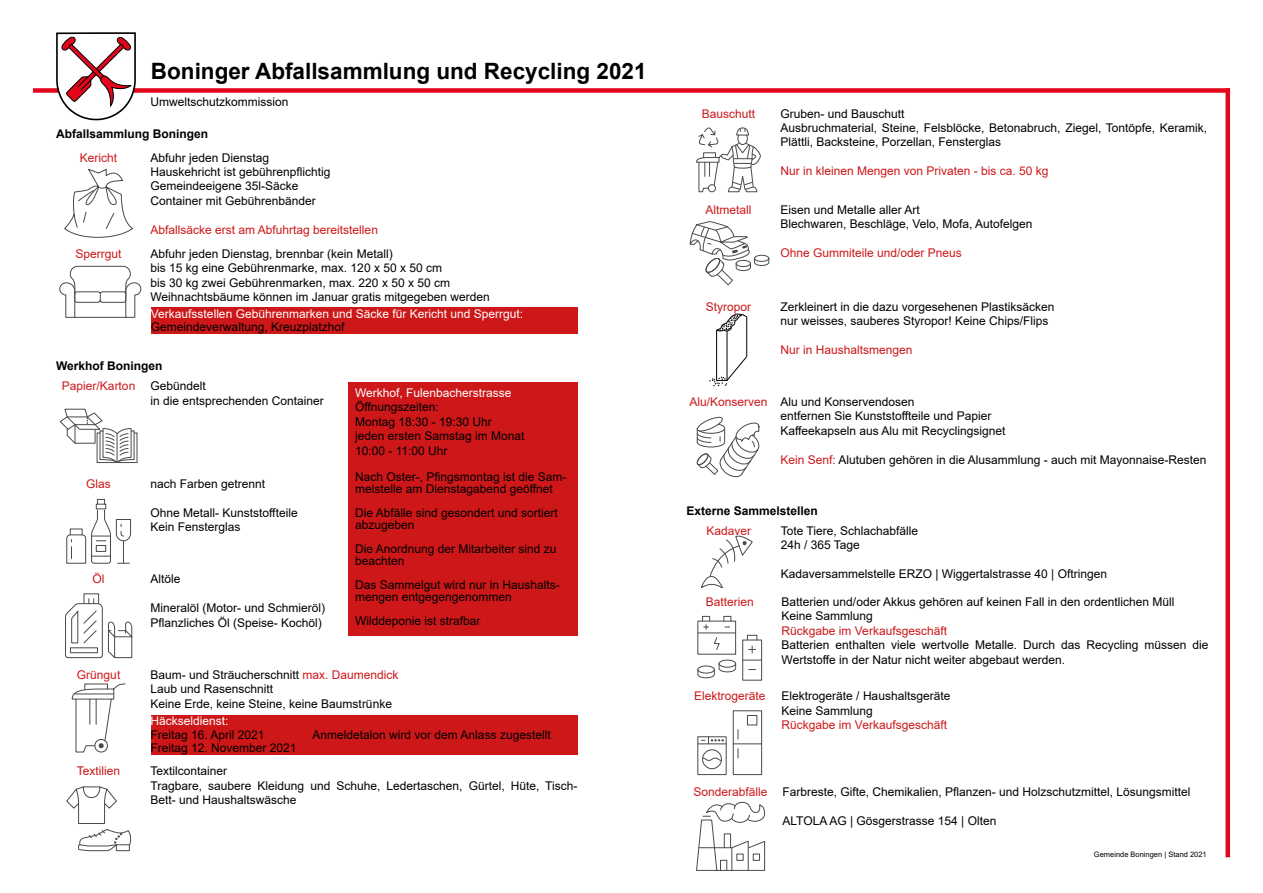
<style>
.page{position:relative;width:1263px;height:893px;background:#fff}
.page>*{position:absolute;margin:0;border:0;box-sizing:border-box;transform-origin:0 0}
.t1{font:700 22.5px "Arial";color:#000}
.t2{font:12px/14.4px "Arial";color:#000}
.t3{font:12px "Arial";color:#cd1719}
.t4{font:12px "Arial";color:#fff}
.t5{font:700 12px "Arial";color:#000}
.t6{font:7.5px "Arial";color:#000}
.s1{color:#cd1719}
</style>
<div class="page">
<div style="left:348px;top:382px;width:229px;height:253px;background:#cd1719"></div>
<svg style="left:64px;top:169px;width:69px;height:69px"></svg>
<svg style="left:59px;top:266px;width:82px;height:52px"></svg>
<svg style="left:72px;top:683px;width:54px;height:69px"></svg>
<hr style="left:75px;top:694px;width:39px;height:1px;background:#4a4a4a">
<svg style="left:66px;top:786px;width:65px;height:65px"></svg>
<svg style="left:60px;top:409px;width:77px;height:54px"></svg>
<div style="left:96px;top:504px;width:10px;height:5px;border:1px solid #4a4a4a"></div>
<div style="left:97px;top:499px;width:8px;height:5px;border:1px solid #4a4a4a"></div>
<svg style="left:66px;top:510px;width:65px;height:54px"></svg>
<svg style="left:65px;top:599px;width:67px;height:59px"></svg>
<div style="left:151px;top:308px;width:426px;height:26px;background:#cd1719"></div>
<div style="left:151px;top:715px;width:426px;height:40px;background:#cd1719"></div>
<svg style="left:696px;top:801px;width:69px;height:70px"></svg>
<svg style="left:701px;top:535px;width:52px;height:53px"></svg>
<svg style="left:696px;top:127px;width:65px;height:65px"></svg>
<svg style="left:690px;top:221px;width:79px;height:64px"></svg>
<svg style="left:709px;top:314px;width:38px;height:72px"></svg>
<svg style="left:696px;top:416px;width:64px;height:62px"></svg>
<div style="left:742px;top:640px;width:20px;height:40px;border:1px solid #4a4a4a"></div>
<div style="left:747px;top:635px;width:10px;height:5px;border:1px solid #4a4a4a"></div>
<svg style="left:743px;top:660px;width:19px;height:1px"></svg>
<svg style="left:749px;top:646px;width:7px;height:7px"></svg>
<div style="left:698px;top:621px;width:38px;height:33px;border:1px solid #4a4a4a"></div>
<div style="left:702px;top:616px;width:8px;height:5px;border:1px solid #4a4a4a"></div>
<svg style="left:724px;top:616px;width:7px;height:5px"></svg>
<svg style="left:704px;top:625px;width:4px;height:4px"></svg>
<hr style="left:698px;top:633px;width:38px;height:1px;background:#4a4a4a">
<svg style="left:714px;top:637px;width:6px;height:13px"></svg>
<div style="left:719px;top:660px;width:17px;height:7px;border:1px solid #4a4a4a;border-radius:50%"></div>
<svg style="left:697px;top:663px;width:39px;height:15px"></svg>
<div style="left:733px;top:711px;width:29px;height:64px;border:1px solid #4a4a4a"></div>
<svg style="left:733px;top:730px;width:29px;height:28px"></svg>
<div style="left:747px;top:715px;width:10px;height:10px;border:1px solid #4a4a4a"></div>
<div style="left:698px;top:736px;width:28px;height:39px;border:1px solid #4a4a4a"></div>
<div style="left:702px;top:749px;width:20px;height:20px;border:1px solid #4a4a4a;border-radius:50%"></div>
<svg style="left:698px;top:737px;width:28px;height:8px"></svg>
<svg style="left:702px;top:758px;width:20px;height:3px"></svg>
<div style="left:33px;top:88px;width:1197px;height:5px;background:#e3051c"></div>
<svg style="left:56px;top:32px;width:80px;height:88px"></svg>
<div style="left:1225px;top:88px;width:5px;height:769px;background:#e3051c"></div>
<h1 class="t1" style="left:151px;top:55px;width:497px">Boninger Abfallsammlung und Recycling 2021</h1>
<p class="t2" style="left:151px;top:95px;width:140px">Umweltschutzkommission</p>
<p class="t5" style="left:56px;top:125px;width:154px">Abfallsammlung Boningen</p>
<p class="t3" style="left:80px;top:149px;width:39px">Kericht</p>
<p class="t3" style="left:76px;top:246px;width:48px">Sperrgut</p>
<p class="t2" style="left:151px;top:150px;width:182px">Abfuhr jeden Dienstag<br>Hauskehricht ist gebührenpflichtig<br>Gemeindeeigene 35l-Säcke<br>Container mit Gebührenbänder</p>
<p class="t3" style="left:151px;top:221px;width:229px">Abfallsäcke erst am Abfuhrtag bereitstellen</p>
<p class="t2" style="left:151px;top:247px;width:341px">Abfuhr jeden Dienstag, brennbar (kein Metall)<br>bis 15 kg eine Gebührenmarke, max. 120 x 50 x 50 cm<br>bis 30 kg zwei Gebührenmarken, max. 220 x 50 x 50 cm Weihnachtsbäume können im Januar gratis mitgegeben werden</p>
<p class="t4" style="left:151px;top:305px;width:374px">Verkaufsstellen Gebührenmarken und Säcke für Kericht und Sperrgut:</p>
<p class="t2" style="left:151px;top:320px;width:195px">Gemeindeverwaltung, Kreuzplatzhof</p>
<p class="t5" style="left:56px;top:357px;width:108px">Werkhof Boningen</p>
<p class="t3" style="left:62px;top:378px;width:75px">Papier/Karton</p>
<p class="t2" style="left:151px;top:379px;width:175px">Gebündelt<br>in die entsprechenden Container</p>
<p class="t3" style="left:86px;top:475px;width:26px">Glas</p>
<p class="t3" style="left:93px;top:571px;width:13px">Öl</p>
<p class="t2" style="left:151px;top:476px;width:116px">nach Farben getrennt</p>
<p class="t2" style="left:151px;top:505px;width:149px">Ohne Metall- Kunststoffteile<br>Kein Fensterglas</p>
<p class="t2" style="left:151px;top:572px;width:32px">Altöle</p>
<p class="t2" style="left:151px;top:601px;width:176px">Mineralöl (Motor- und Schmieröl)<br>Pflanzliches Öl (Speise- Kochöl)</p>
<p class="t4" style="left:355px;top:384px;width:158px">Werkhof, Fulenbacherstrasse</p>
<p class="t2" style="left:355px;top:400px;width:171px">Öffnungszeiten:<br>Montag 18:30 - 19:30 Uhr<br>jeden ersten Samstag im Monat<br>10:00 - 11:00 Uhr</p>
<p class="t2" style="left:355px;top:471px;width:213px;line-height:12px">Nach Oster-, Pfingsmontag ist die Sam&shy;melstelle am Dienstagabend geöffnet</p>
<p class="t2" style="left:355px;top:507px;width:204px;line-height:12px">Die Abfälle sind gesondert und sortiert abzugeben</p>
<p class="t2" style="left:355px;top:543px;width:203px;line-height:12px">Die Anordnung der Mitarbeiter sind zu beachten</p>
<p class="t2" style="left:355px;top:579px;width:206px;line-height:12px">Das Sammelgut wird nur in Haushalts&shy;mengen entgegengenommen</p>
<p class="t2" style="left:355px;top:613px;width:127px">Wilddeponie ist strafbar</p>
<p class="t3" style="left:77px;top:666px;width:45px">Grüngut</p>
<p class="t2" style="left:151px;top:667px;width:250px">Baum- und Sträucherschnitt <span class="s1">max. Daumendick<br></span>Laub und Rasenschnitt<br>Keine Erde, keine Steine, keine Baumstrünke</p>
<p class="t4" style="left:151px;top:713px;width:80px">Häckseldienst:</p>
<p class="t2" style="left:151px;top:727px;width:116px">Freitag 16. April 2021</p>
<p class="t2" style="left:313px;top:727px;width:240px">Anmeldetalon wird vor dem Anlass zugestellt</p>
<p class="t2" style="left:151px;top:741px;width:148px">Freitag 12. November 2021</p>
<p class="t3" style="left:77px;top:763px;width:45px">Textilien</p>
<p class="t2" style="left:151px;top:764px;width:428px">Textilcontainer<br>Tragbare, saubere Kleidung und Schuhe, Ledertaschen, Gürtel, Hüte, Tisch-<br>Bett- und Haushaltswäsche</p>
<p class="t3" style="left:702px;top:105px;width:55px">Bauschutt</p>
<p class="t3" style="left:705px;top:202px;width:48px">Altmetall</p>
<p class="t2" style="left:780px;top:106px;width:428px">Gruben- und Bauschutt<br>Ausbruchmaterial, Steine, Felsblöcke, Betonabruch, Ziegel, Tontöpfe, Keramik,<br>Plättli, Backsteine, Porzellan, Fensterglas</p>
<p class="t3" style="left:780px;top:163px;width:270px">Nur in kleinen Mengen von Privaten - bis ca. 50 kg</p>
<p class="t2" style="left:780px;top:203px;width:254px">Eisen und Metalle aller Art<br>Blechwaren, Beschläge, Velo, Mofa, Autofelgen</p>
<p class="t3" style="left:780px;top:245px;width:183px">Ohne Gummiteile und/oder Pneus</p>
<p class="t3" style="left:706px;top:298px;width:47px">Styropor</p>
<p class="t2" style="left:780px;top:299px;width:276px">Zerkleinert in die dazu vorgesehenen Plastiksäcken nur weisses, sauberes Styropor! Keine Chips/Flips</p>
<p class="t3" style="left:780px;top:341px;width:134px">Nur in Haushaltsmengen</p>
<p class="t3" style="left:689px;top:394px;width:80px">Alu/Konserven</p>
<p class="t2" style="left:780px;top:395px;width:227px">Alu und Konservendosen<br>entfernen Sie Kunststoffteile und Papier<br>Kaffeekapseln aus Alu mit Recyclingsignet</p>
<p class="t2" style="left:780px;top:452px;width:428px"><span class="s1">Kein Senf:</span> Alutuben gehören in die Alusammlung - auch mit Mayonnaise-Resten</p>
<p class="t5" style="left:686px;top:502px;width:133px">Externe Sammelstellen</p>
<p class="t3" style="left:706px;top:522px;width:46px">Kadaver</p>
<p class="t3" style="left:706px;top:593px;width:50px">Batterien</p>
<p class="t2" style="left:781px;top:523px;width:139px">Tote Tiere, Schlachabfälle<br>24h / 365 Tage</p>
<p class="t2" style="left:781px;top:567px;width:328px">Kadaversammelstelle ERZO | Wiggertalstrasse 40 | Oftringen</p>
<p class="t2" style="left:782px;top:594px;width:394px">Batterien und/oder Akkus gehören auf keinen Fall in den ordentlichen Müll<br>Keine Sammlung</p>
<p class="t3" style="left:782px;top:622px;width:167px">Rückgabe im Verkaufsgeschäft</p>
<p class="t2" style="left:782px;top:638px;width:428px">Batterien enthalten viele wertvolle Metalle. Durch das Recycling müssen die<br>Wertstoffe in der Natur nicht weiter abgebaut werden.</p>
<p class="t3" style="left:694px;top:688px;width:73px">Elektrogeräte</p>
<p class="t2" style="left:782px;top:689px;width:170px">Elektrogeräte / Haushaltsgeräte<br>Keine Sammlung</p>
<p class="t3" style="left:782px;top:717px;width:167px">Rückgabe im Verkaufsgeschäft</p>
<p class="t3" style="left:693px;top:784px;width:76px">Sonderabfälle</p>
<p class="t2" style="left:782px;top:785px;width:410px">Farbreste, Gifte, Chemikalien, Pflanzen- und Holzschutzmittel, Lösungsmittel</p>
<p class="t2" style="left:782px;top:813px;width:215px">ALTOLA AG | Gösgerstrasse 154 | Olten</p>
<p class="t6" style="left:1094px;top:849px;width:114px">Gemeinde Boningen | Stand 2021</p>
</div>
